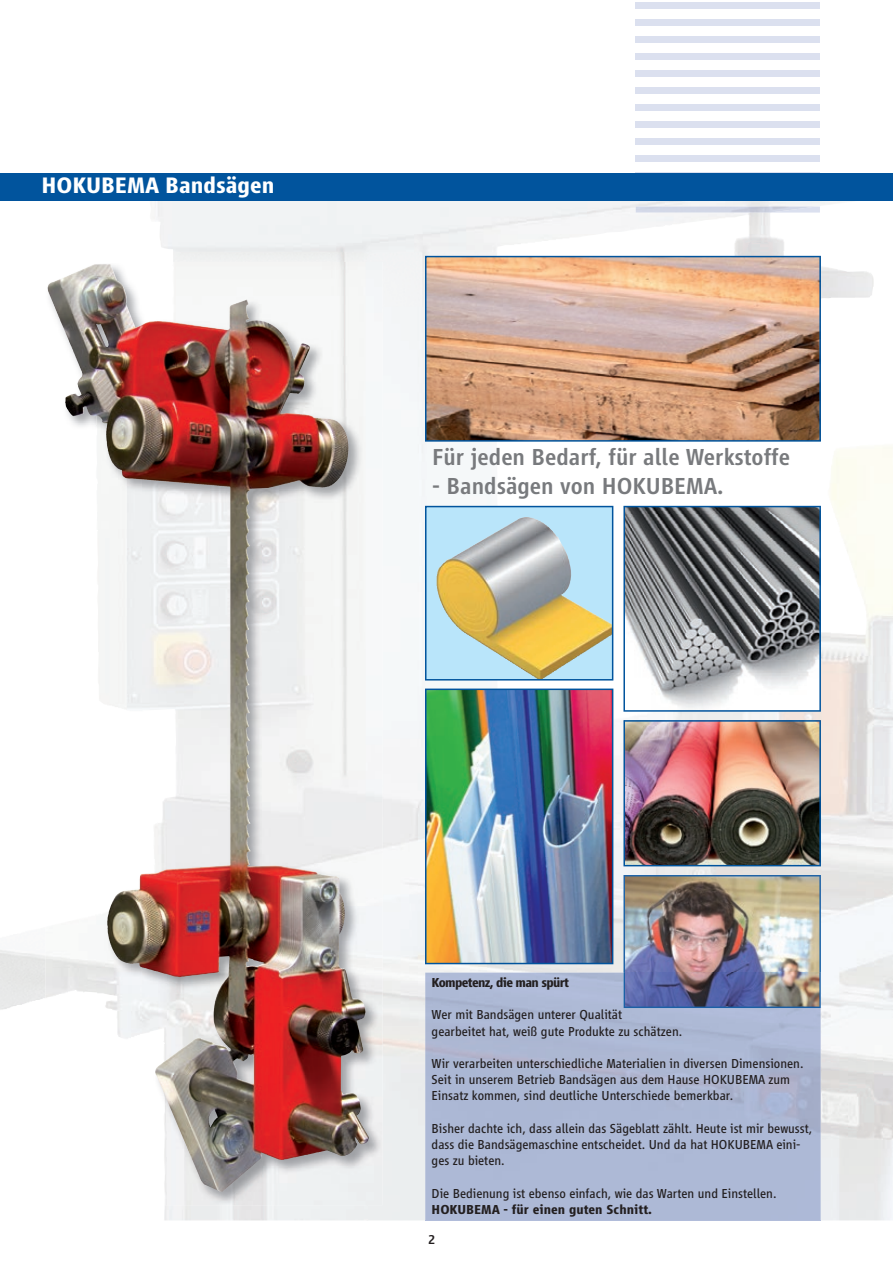
<style>
.page{position:relative;width:893px;height:1263px;background:#fff}
.page>*{position:absolute;margin:0;border:0;box-sizing:border-box;transform-origin:0 0}
.t1{font:500 24px "Vialog";color:#787a7d}
.t2{font:700 23.25px "Vialog";color:#fff}
.t3{font:13.5px/16.2px "Vialog";color:#231f20}
.t4{font:700 13.5px "Vialog";color:#231f20}
.t5{font:700 13.5px "Vialog";letter-spacing:-.05em;color:#231f20}
.t6{font:500 13.5px "Vialog";color:#231f20}
</style>
<div class="page">
<img style="left:150px;top:200px;width:713px;height:53px">
<img style="left:788px;top:446px;width:105px;height:774px">
<img style="left:632px;top:712px;width:157px;height:163px">
<img style="left:525px;top:716px;width:107px;height:256px">
<div style="left:0;top:173px;width:893px;height:27px;background:#01549d"></div>
<div style="left:636px;top:2px;width:184px;height:6px;background:#dbe0ef"></div>
<div style="left:636px;top:19px;width:184px;height:6px;background:#dbe0ef"></div>
<div style="left:636px;top:36px;width:184px;height:6px;background:#dbe0ef"></div>
<div style="left:636px;top:53px;width:184px;height:6px;background:#dbe0ef"></div>
<div style="left:636px;top:70px;width:184px;height:6px;background:#dbe0ef"></div>
<div style="left:636px;top:87px;width:184px;height:6px;background:#dbe0ef"></div>
<div style="left:636px;top:104px;width:184px;height:6px;background:#dbe0ef"></div>
<div style="left:636px;top:121px;width:184px;height:6px;background:#dbe0ef"></div>
<div style="left:636px;top:139px;width:184px;height:6px;background:#dbe0ef"></div>
<div style="left:636px;top:156px;width:184px;height:6px;background:#dbe0ef"></div>
<svg style="left:816px;top:207px;width:4px;height:6px"></svg>
<img style="left:636px;top:207px;width:180px;height:6px">
<img style="left:425px;top:688px;width:188px;height:276px">
<img style="left:623px;top:720px;width:198px;height:146px">
<svg style="left:425px;top:256px;width:396px;height:186px"></svg>
<svg style="left:623px;top:506px;width:198px;height:206px"></svg>
<img style="left:47px;top:264px;width:94px;height:639px">
<img style="left:141px;top:262px;width:242px;height:943px">
<img style="left:95px;top:395px;width:47px;height:316px">
<img style="left:46px;top:903px;width:96px;height:136px">
<img style="left:48px;top:264px;width:51px;height:65px">
<img style="left:623px;top:875px;width:198px;height:97px">
<img style="left:623px;top:972px;width:198px;height:36px">
<svg style="left:425px;top:506px;width:188px;height:174px"></svg>
<h2 class="t2" style="left:42px;top:173px;width:234px">HOKUBEMA Bandsägen</h2>
<h1 class="t1" style="left:432px;top:444px;width:359px">Für jeden Bedarf, für alle Werkstoffe</h1>
<h1 class="t1" style="left:432px;top:473px;width:293px">- Bandsägen von HOKUBEMA.</h1>
<p class="t5" style="left:432px;top:975px;width:139px">Kompetenz, die man spürt</p>
<p class="t3" style="left:432px;top:1007px;width:252px">Wer mit Bandsägen unterer Qualität<br>gearbeitet hat, weiß gute Produkte zu schätzen.</p>
<p class="t3" style="left:432px;top:1055px;width:373px">Wir verarbeiten unterschiedliche Materialien in diversen Dimensionen.<br>Seit in unserem Betrieb Bandsägen aus dem Hause HOKUBEMA zum<br>Einsatz kommen, sind deutliche Unterschiede bemerkbar.</p>
<p class="t3" style="left:432px;top:1120px;width:382px">Bisher dachte ich, dass allein das Sägeblatt zählt. Heute ist mir bewusst, dass die Bandsägemaschine entscheidet. Und da hat HOKUBEMA eini&shy;ges zu bieten.</p>
<p class="t3" style="left:432px;top:1185px;width:346px">Die Bedienung ist ebenso einfach, wie das Warten und Einstellen.</p>
<p class="t4" style="left:432px;top:1202px;width:222px">HOKUBEMA - für einen guten Schnitt.</p>
<p class="t6" style="left:428px;top:1232px;width:9px">2</p>
</div>
